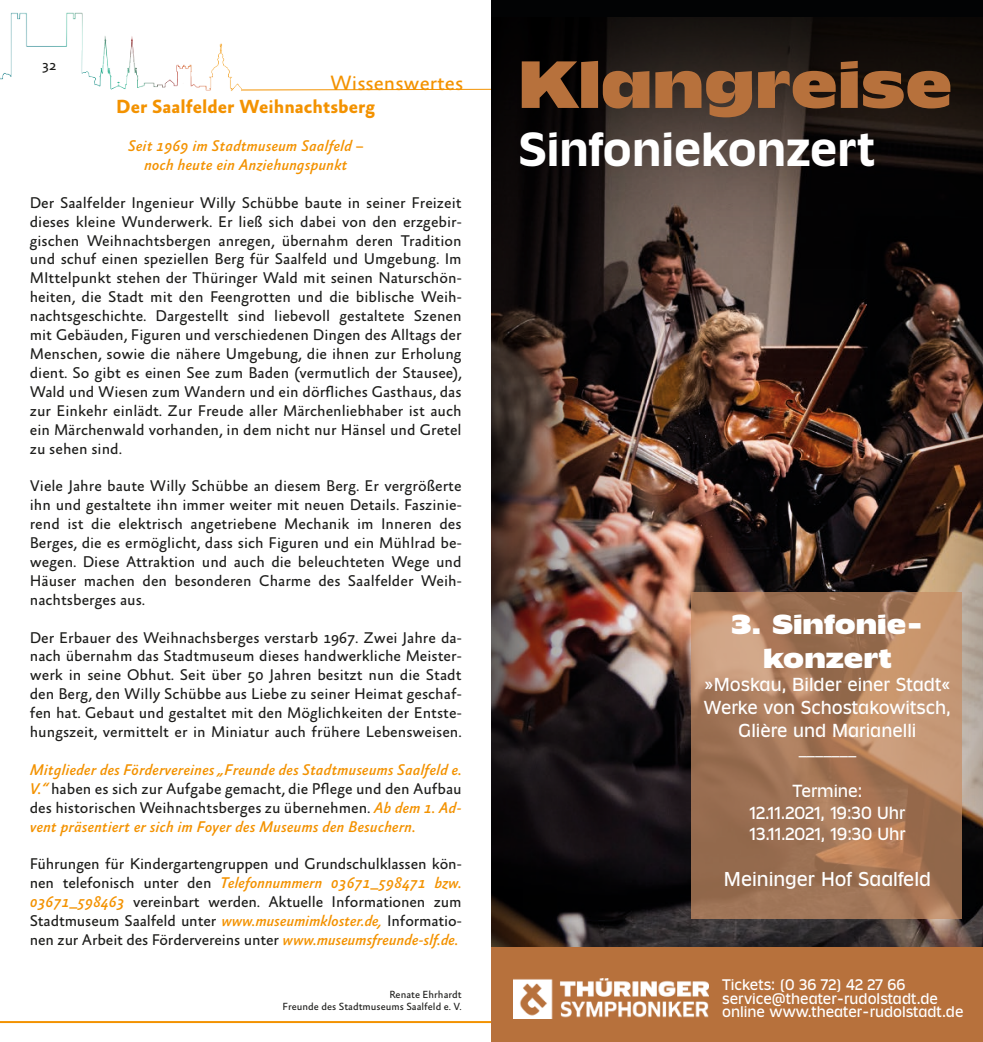
<style>
.page{position:relative;width:983px;height:1042px;background:#fff}
.page>*{position:absolute;margin:0;border:0;box-sizing:border-box;transform-origin:0 0}
.t1{font:700 67.55px "Klub 10";color:#b7713c}
.t2{font:600 48.48px "Klub 08";color:#fff}
.t3{font:700 28px/33.6px "Klub 10";color:#fff;text-align:center}
.t4{font:21px "Absara Sans OT";color:#f39200}
.t5{font:500 20.3px "Klub 08";color:#fff}
.Fliesstext{font:700 19.25px "Absara Sans OT";color:#f39200}
.t6{font:500 19.07px/22.9px "Klub 08";color:#fff;text-align:center}
.t7{font:500 17.85px/21.3px "Klub 08";color:#fff;text-align:center}
.t8{font:16.28px "Klub 10";color:#fff}
.Fliesstext-2{font:15.75px/18.9px "Absara Sans OT";color:#1d1d1b;text-align:justify}
.Fliesstext-3{font:italic 500 15.75px/18.9px "Absara Sans OT";color:#f39200;text-align:justify}
.t9{font:500 15.58px/13.8px "Klub 08";color:#fff}
.t10{font:14px "Absara Sans OT";color:#1d1d1b}
.t11{font:10.5px/12.6px "Absara Sans OT";color:#1d1d1b;text-align:right}
.s1{font-weight:400;font-style:normal;color:#1d1d1b}
.s2{font-weight:500;font-style:italic;color:#f39200}
</style>
<div class="page">
<svg style="left:241px;top:88px;width:250px;height:3px"></svg>
<img style="left:0;top:12px;width:241px;height:79px">
<hr style="left:0;top:1021px;width:491px;height:2px;background:#f39200">
<img style="left:491px;top:15px;width:491px;height:932px">
<svg style="left:691px;top:592px;width:270px;height:326px;background:#a97b5c"></svg>
<div style="left:491px;top:947px;width:491px;height:95px;background:#b7713c"></div>
<img style="left:513px;top:978px;width:195px;height:40px">
<p class="t10" style="left:42px;top:58px;width:16px">32</p>
<p class="t4" style="left:330px;top:72px;width:135px">Wissenswertes</p>
<p class="Fliesstext" style="left:116px;top:97px;width:260px">Der Saalfelder Weihnachtsberg</p>
<p class="Fliesstext-3" style="left:128px;top:137px;width:237px">Seit 1969 im Stadtmuseum Saalfeld –</p>
<p class="Fliesstext-3" style="left:144px;top:156px;width:205px">noch heute ein Anziehungspunkt</p>
<p class="Fliesstext-2" style="left:30px;top:194px;width:433px">Der Saalfelder Ingenieur Willy Schübbe baute in seiner Freizeit dieses kleine Wunderwerk. Er ließ sich dabei von den erzgebir&shy;gischen Weihnachtsbergen anregen, übernahm deren Tradition und schuf einen speziellen Berg für Saalfeld und Umgebung. Im MIttelpunkt stehen der Thüringer Wald mit seinen Naturschön&shy;heiten, die Stadt mit den Feengrotten und die biblische Weih&shy;nachtsgeschichte. Dargestellt sind liebevoll gestaltete Szenen mit Gebäuden, Figuren und verschiedenen Dingen des Alltags der Menschen, sowie die nähere Umgebung, die ihnen zur Erholung dient. So gibt es einen See zum Baden (vermutlich der Stausee), Wald und Wiesen zum Wandern und ein dörfliches Gasthaus, das zur Einkehr einlädt. Zur Freude aller Märchenliebhaber ist auch ein Märchenwald vorhanden, in dem nicht nur Hänsel und Gretel zu sehen sind.</p>
<p class="Fliesstext-2" style="left:30px;top:478px;width:433px">Viele Jahre baute Willy Schübbe an diesem Berg. Er vergrößerte ihn und gestaltete ihn immer weiter mit neuen Details. Faszinie&shy;rend ist die elektrisch angetriebene Mechanik im Inneren des Berges, die es ermöglicht, dass sich Figuren und ein Mühlrad be&shy;wegen. Diese Attraktion und auch die beleuchteten Wege und Häuser machen den besonderen Charme des Saalfelder Weih&shy;nachtsberges aus.</p>
<p class="Fliesstext-2" style="left:30px;top:629px;width:433px">Der Erbauer des Weihnachsberges verstarb 1967. Zwei Jahre da&shy;nach übernahm das Stadtmuseum dieses handwerkliche Meister&shy;werk in seine Obhut. Seit über 50 Jahren besitzt nun die Stadt den Berg, den Willy Schübbe aus Liebe zu seiner Heimat geschaf&shy;fen hat. Gebaut und gestaltet mit den Möglichkeiten der Entste&shy;hungszeit, vermittelt er in Miniatur auch frühere Lebensweisen.</p>
<p class="Fliesstext-3" style="left:30px;top:761px;width:433px">Mitglieder des Fördervereines „Freunde des Stadtmuseums Saalfeld e.<br>V.“ <span class="s1">haben es sich zur Aufgabe gemacht, die Pflege und den Aufbau des historischen Weihnachtsberges zu übernehmen.</span> Ab dem 1. Ad&shy;vent präsentiert er sich im Foyer des Museums den Besuchern.</p>
<p class="Fliesstext-2" style="left:30px;top:856px;width:433px">Führungen für Kindergartengruppen und Grundschulklassen kön&shy;nen telefonisch unter den <span class="s2">Telefonnummern 03671_598471 bzw.<br>03671_598463</span> vereinbart werden. Aktuelle Informationen zum Stadtmuseum Saalfeld unter <span class="s2">www.museumimkloster.de,</span> Informatio&shy;nen zur Arbeit des Fördervereins unter <span class="s2">www.museumsfreunde-slf.de.</span></p>
<p class="t11" style="left:282px;top:988px;width:180px">Renate Ehrhardt<br>Freunde des Stadtmuseums Saalfeld e. V.</p>
<p class="t1" style="left:518px;top:46px;width:435px">Klangreise</p>
<p class="t2" style="left:518px;top:122px;width:358px">Sinfoniekonzert</p>
<p class="t3" style="left:731px;top:608px;width:193px">3. Sinfonie&shy;konzert</p>
<p class="t6" style="left:703px;top:673px;width:248px">»Moskau, Bilder einer Stadt«<br>Werke von Schostakowitsch,<br>Glière und Marianelli</p>
<p class="t8" style="left:798px;top:741px;width:59px">_______</p>
<p class="t7" style="left:749px;top:780px;width:158px">Termine:<br>12.11.2021, 19:30 Uhr<br>13.11.2021, 19:30 Uhr</p>
<p class="t5" style="left:723px;top:867px;width:208px">Meininger Hof Saalfeld</p>
<p class="t9" style="left:722px;top:977px;width:243px">Tickets: (0 36 72) 42 27 66 service@theater-rudolstadt.de online www.theater-rudolstadt.de</p>
</div>
